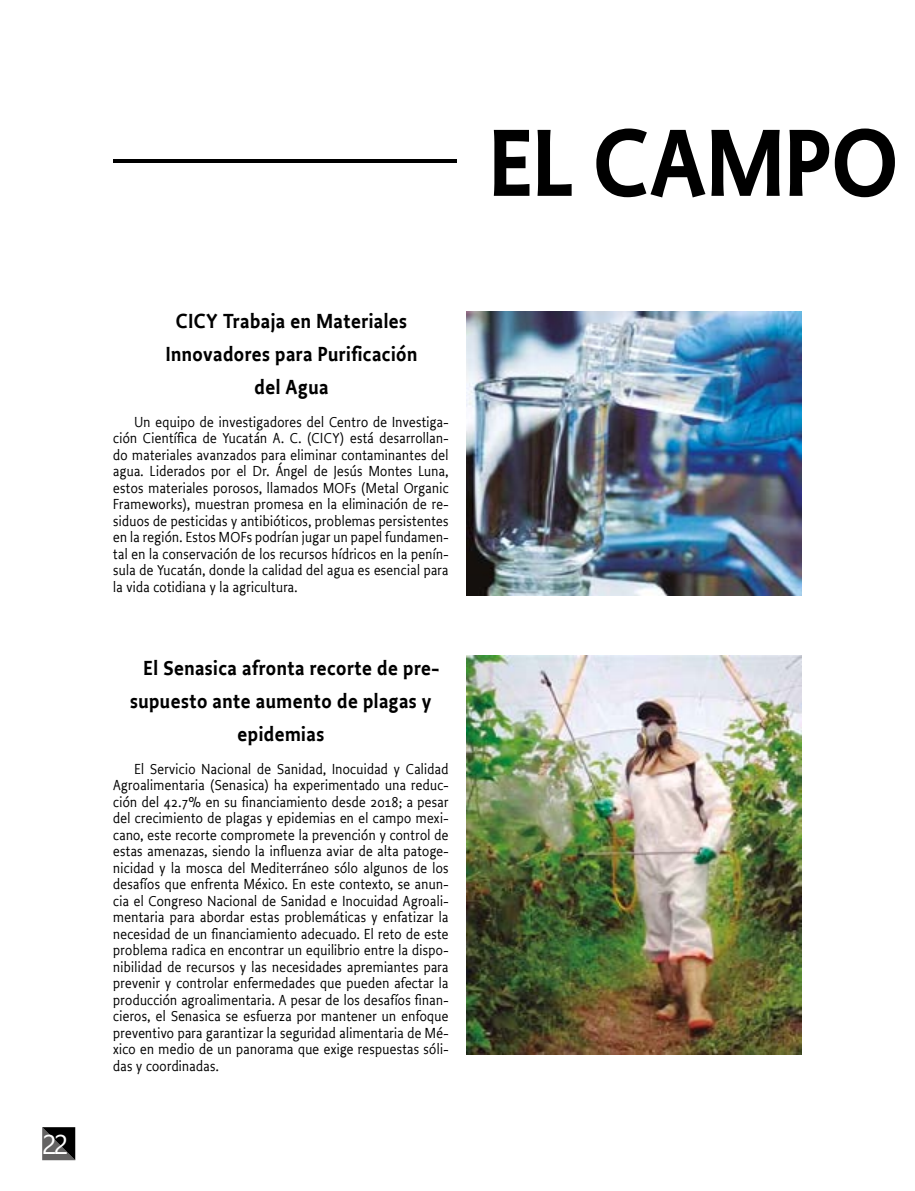
<style>
.page{position:relative;width:915px;height:1191px;background:#fff}
.page>*{position:absolute;margin:0;border:0;box-sizing:border-box;transform-origin:0 0}
.t1{font:600 99px "Productus";color:#000}
.t2{font:27px "Segoe UI";color:#fff}
.t3{font:600 21px/33px "Productus";letter-spacing:.025em;color:#000;text-align:center}
.t4{font:15px/16.5px "Productus";letter-spacing:.025em;color:#000;text-align:justify}
</style>
<div class="page">
<hr style="left:113px;top:160px;width:801px;height:3px;background:#000">
<div style="left:457px;top:97px;width:457px;height:115px;background:#fff"></div>
<img style="left:466px;top:311px;width:335px;height:284px">
<img style="left:466px;top:655px;width:335px;height:399px">
<svg style="left:42px;top:1127px;width:33px;height:33px"></svg>
<h2 class="t2" style="left:42px;top:1118px;width:28px">22</h2>
<h1 class="t1" style="left:489px;top:101px;width:411px">EL CAMPO</h1>
<h3 class="t3" style="left:166px;top:304px;width:253px">CICY Trabaja en Materiales<br>Innovadores para Purificación del Agua</h3>
<p class="t4" style="left:113px;top:414px;width:336px;text-indent:21px">Un equipo de investigadores del Centro de Investiga&shy;ción Científica de Yucatán A. C. (CICY) está desarrollan&shy;do materiales avanzados para eliminar contaminantes del agua. Liderados por el Dr. Ángel de Jesús Montes Luna, estos materiales porosos, llamados MOFs (Metal Organic Frameworks), muestran promesa en la eliminación de re&shy;siduos de pesticidas y antibióticos, problemas persistentes en la región. Estos MOFs podrían jugar un papel fundamen&shy;tal en la conservación de los recursos hídricos en la penín&shy;sula de Yucatán, donde la calidad del agua es esencial para la vida cotidiana y la agricultura.</p>
<h3 class="t3" style="left:144px;top:651px;width:297px">El Senasica afronta recorte de pre-</h3>
<h3 class="t3" style="left:130px;top:684px;width:303px">supuesto ante aumento de plagas y</h3>
<h3 class="t3" style="left:237px;top:717px;width:88px">epidemias</h3>
<p class="t4" style="left:113px;top:760px;width:336px;text-indent:21px">El Servicio Nacional de Sanidad, Inocuidad y Calidad Agroalimentaria (Senasica) ha experimentado una reduc&shy;ción del 42.7% en su financiamiento desde 2018; a pesar del crecimiento de plagas y epidemias en el campo mexi&shy;cano, este recorte compromete la prevención y control de estas amenazas, siendo la influenza aviar de alta patoge&shy;nicidad y la mosca del Mediterráneo sólo algunos de los desafíos que enfrenta México. En este contexto, se anun&shy;cia el Congreso Nacional de Sanidad e Inocuidad Agroali&shy;mentaria para abordar estas problemáticas y enfatizar la necesidad de un financiamiento adecuado. El reto de este problema radica en encontrar un equilibrio entre la dispo&shy;nibilidad de recursos y las necesidades apremiantes para prevenir y controlar enfermedades que pueden afectar la producción agroalimentaria. A pesar de los desafíos finan&shy;cieros, el Senasica se esfuerza por mantener un enfoque preventivo para garantizar la seguridad alimentaria de Mé&shy;xico en medio de un panorama que exige respuestas sóli&shy;das y coordinadas.</p>
</div>
